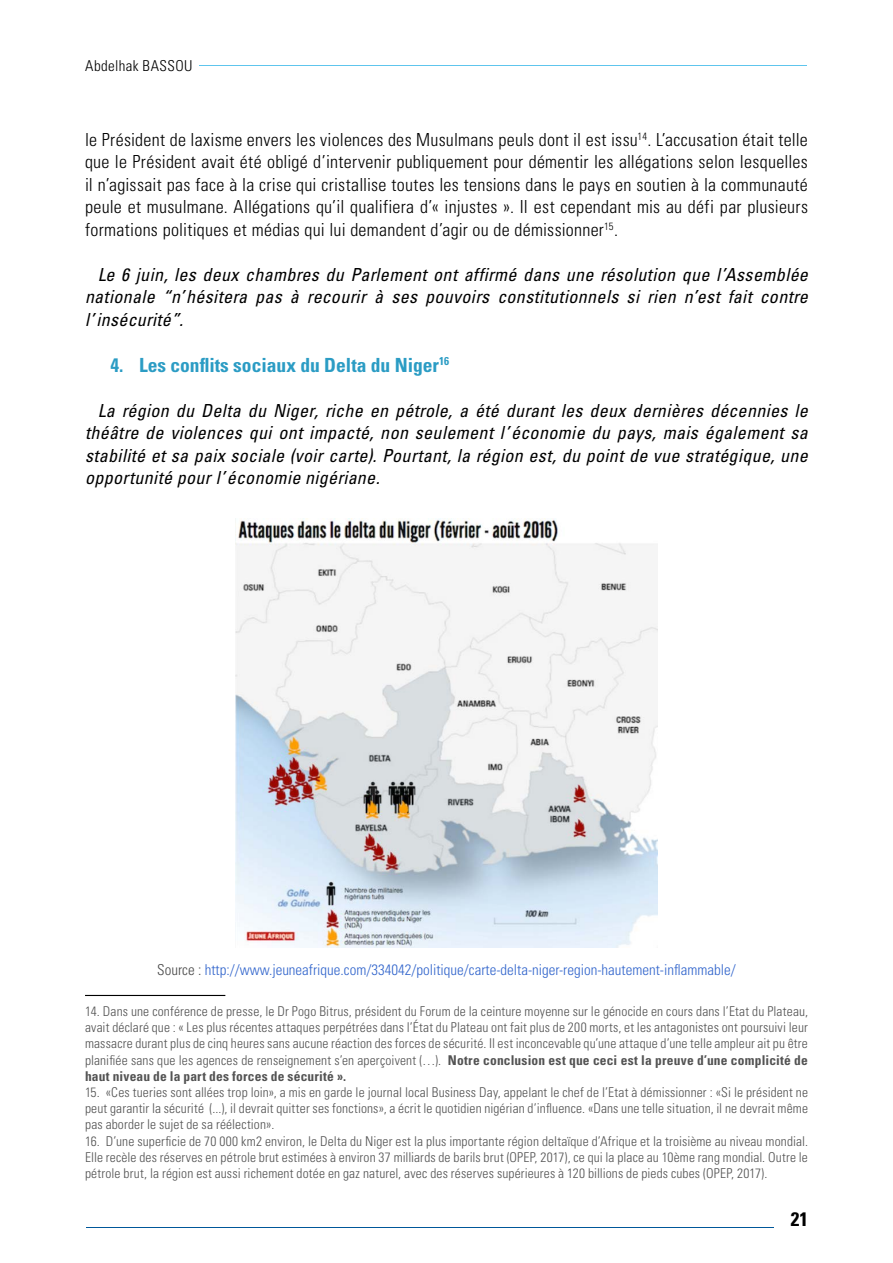
<style>
.page{position:relative;width:893px;height:1263px;background:#fff}
.page>*{position:absolute;margin:0;border:0;box-sizing:border-box;transform-origin:0 0}
.t1{font:700 condensed 19.5px "Univers LT Std";color:#2b9cc4}
.t2{font:700 condensed 19.5px "Univers LT Std";color:#000}
.t3{font:italic condensed 18px/22.5px "Univers LT Std";letter-spacing:.02em;color:#000;text-align:justify}
.t4{font:300 condensed 18px/22.5px "Univers LT Std";letter-spacing:.015em;color:#000;text-align:justify}
.t5{font:300 condensed 15px "Univers LT Std";color:#36c}
.t6{font:300 condensed 15px "Univers LT Std";letter-spacing:.03em;color:#000}
.t7{font:300 condensed 13.5px/16.2px "Univers LT Std";letter-spacing:.01em;color:#535353;text-align:justify}
.s1{color:#4b4b4b}
.s2{font-weight:700}
</style>
<div class="page">
<hr style="left:199px;top:65px;width:607px;height:1px;background:#5ec5ed">
<hr style="left:86px;top:1227px;width:688px;height:1px;background:#005799">
<img style="left:236px;top:518px;width:421px;height:429px">
<hr style="left:85px;top:995px;width:140px;height:1px;background:#000">
<p class="t6" style="left:85px;top:57px;width:109px">Abdelhak BASSOU</p>
<p class="t4" style="left:85px;top:128px;width:724px">le Président de laxisme envers les violences des Musulmans peuls dont il est issu<sup>14</sup>. L’accusation était telle que le Président avait été obligé d’intervenir publiquement pour démentir les allégations selon lesquelles il n’agissait pas face à la crise qui cristallise toutes les tensions dans le pays en soutien à la communauté peule et musulmane. Allégations qu’il qualifiera d’« injustes ». Il est cependant mis au défi par plusieurs formations politiques et médias qui lui demandent d’agir ou de démissionner<sup>15</sup>.</p>
<h2 class="t3" style="left:85px;top:263px;width:724px;text-indent:13px">Le 6 juin, les deux chambres du Parlement ont affirmé dans une résolution que l’Assemblée nationale “n’hésitera pas à recourir à ses pouvoirs constitutionnels si rien n’est fait contre l’insécurité”.</h2>
<h1 class="t1" style="left:111px;top:353px;width:340px">4. Les conflits sociaux du Delta du Niger<sup>16</sup></h1>
<p class="t3" style="left:85px;top:399px;width:724px;text-indent:13px">La région du Delta du Niger, riche en pétrole, a été durant les deux dernières décennies le théâtre de violences qui ont impacté, non seulement l’économie du pays, mais également sa stabilité et sa paix sociale (voir carte). Pourtant, la région est, du point de vue stratégique, une opportunité pour l’économie nigériane.</p>
<p class="t5" style="left:157px;top:961px;width:580px"><span class="s1">Source :</span> http://www.jeuneafrique.com/334042/politique/carte-delta-niger-region-hautement-inflammable/</p>
<p class="t7" style="left:85px;top:1003px;width:724px">14. Dans une conférence de presse, le Dr Pogo Bitrus, président du Forum de la ceinture moyenne sur le génocide en cours dans l’Etat du Plateau, avait déclaré que : « Les plus récentes attaques perpétrées dans l’État du Plateau ont fait plus de 200 morts, et les antagonistes ont poursuivi leur massacre durant plus de cinq heures sans aucune réaction des forces de sécurité. Il est inconcevable qu’une attaque d’une telle ampleur ait pu être planifiée sans que les agences de renseignement s’en aperçoivent (…). <span class="s2">Notre conclusion est que ceci est la preuve d’une complicité de haut niveau de la part des forces de sécurité ».</span></p>
<p class="t7" style="left:85px;top:1084px;width:724px">15. «Ces tueries sont allées trop loin», a mis en garde le journal local Business Day, appelant le chef de l’Etat à démissionner : «Si le président ne peut garantir la sécurité (...), il devrait quitter ses fonctions», a écrit le quotidien nigérian d’influence. «Dans une telle situation, il ne devrait même pas aborder le sujet de sa réélection».</p>
<p class="t7" style="left:85px;top:1133px;width:724px">16. D’une superficie de 70 000 km2 environ, le Delta du Niger est la plus importante région deltaïque d’Afrique et la troisième au niveau mondial.<br>Elle recèle des réserves en pétrole brut estimées à environ 37 milliards de barils brut (OPEP, 2017), ce qui la place au 10ème rang mondial. Outre le pétrole brut, la région est aussi richement dotée en gaz naturel, avec des réserves supérieures à 120 billions de pieds cubes (OPEP, 2017).</p>
<h1 class="t2" style="left:791px;top:1207px;width:19px">21</h1>
</div>
